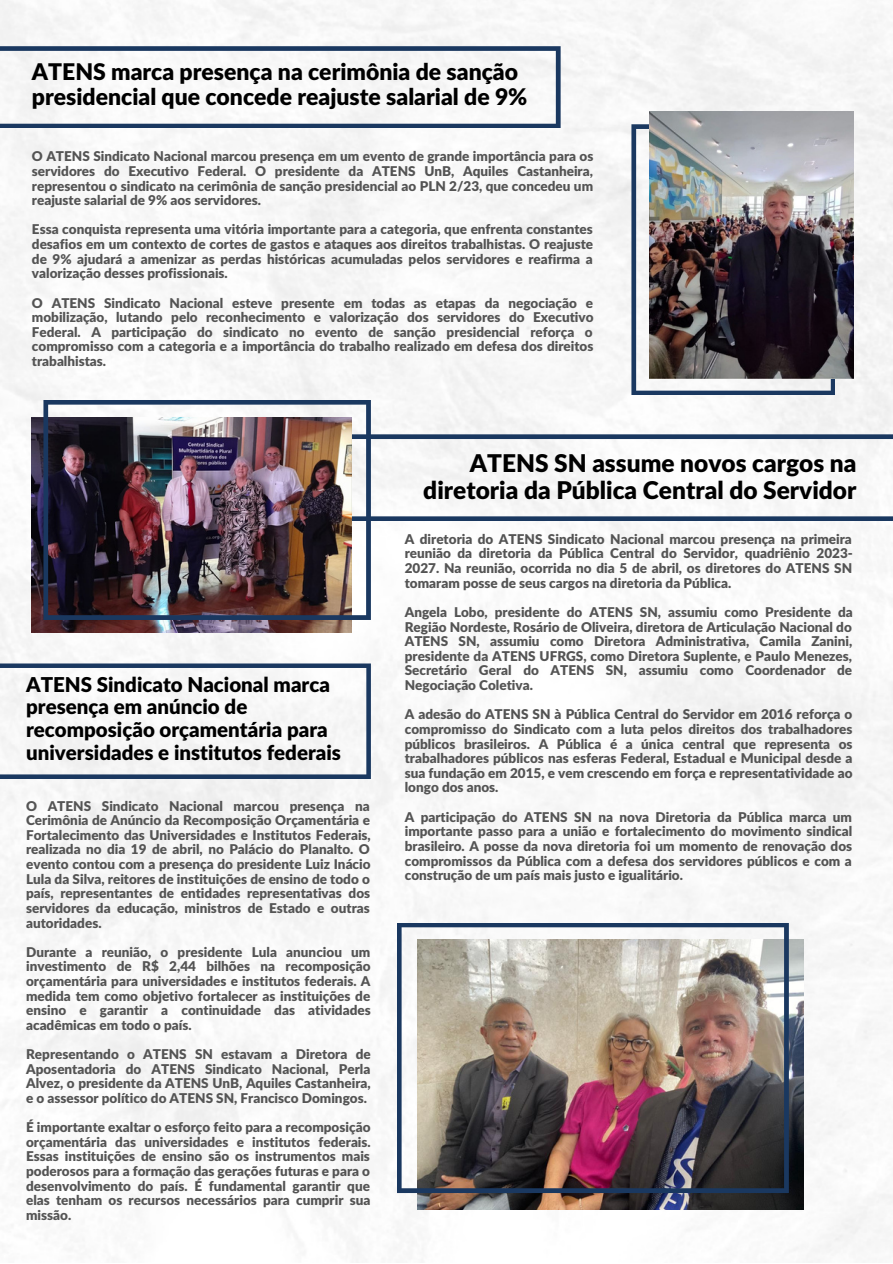
<style>
.page{position:relative;width:893px;height:1264px;background:#fff}
.page>*{position:absolute;margin:0;border:0;box-sizing:border-box;transform-origin:0 0}
.t1{font:900 24.45px/27px "Lato Latin";color:#000;text-align:right}
.t2{font:900 22.95px/24.8px "Lato Latin";color:#000}
.t3{font:900 20.4px/22.5px "Lato Latin";color:#000}
.t4{font:900 13.5px/14.5px "Lato Latin";color:#545454;text-align:justify}
</style>
<div class="page">
<img style="left:0;top:0;width:892px;height:1262px">
<svg style="left:371px;top:434px;width:521px;height:87px"></svg>
<svg style="left:631px;top:124px;width:204px;height:271px;fill:#f4f4f4"></svg>
<img style="left:417px;top:939px;width:386px;height:270px">
<svg style="left:0;top:663px;width:371px;height:115px"></svg>
<svg style="left:0;top:46px;width:560px;height:82px"></svg>
<img style="left:649px;top:112px;width:204px;height:266px">
<img style="left:32px;top:418px;width:319px;height:214px">
<img style="left:43px;top:400px;width:328px;height:219px">
<img style="left:397px;top:922px;width:391px;height:270px">
<p class="t2" style="left:32px;top:61px;width:497px">ATENS marca presença na cerimônia de sanção presidencial que concede reajuste salarial de 9%</p>
<p class="t4" style="left:32px;top:150px;width:563px">O ATENS Sindicato Nacional marcou presença em um evento de grande importância para os servidores do Executivo Federal. O presidente da ATENS UnB, Aquiles Castanheira, representou o sindicato na cerimônia de sanção presidencial ao PLN 2/23, que concedeu um reajuste salarial de 9% aos servidores.</p>
<p class="t4" style="left:32px;top:223px;width:562px">Essa conquista representa uma vitória importante para a categoria, que enfrenta constantes desafios em um contexto de cortes de gastos e ataques aos direitos trabalhistas. O reajuste de 9% ajudará a amenizar as perdas históricas acumuladas pelos servidores e reafirma a valorização desses profissionais.</p>
<p class="t4" style="left:32px;top:296px;width:563px">O ATENS Sindicato Nacional esteve presente em todas as etapas da negociação e mobilização, lutando pelo reconhecimento e valorização dos servidores do Executivo Federal. A participação do sindicato no evento de sanção presidencial reforça o compromisso com a categoria e a importância do trabalho realizado em defesa dos direitos trabalhistas.</p>
<p class="t3" style="left:26px;top:674px;width:316px">ATENS Sindicato Nacional marca presença em anúncio de recomposição orçamentária para universidades e institutos federais</p>
<p class="t4" style="left:26px;top:799px;width:346px">O ATENS Sindicato Nacional marcou presença na Cerimônia de Anúncio da Recomposição Orçamentária e Fortalecimento das Universidades e Institutos Federais, realizada no dia 19 de abril, no Palácio do Planalto. O evento contou com a presença do presidente Luiz Inácio Lula da Silva, reitores de instituições de ensino de todo o país, representantes de entidades representativas dos servidores da educação, ministros de Estado e outras autoridades.</p>
<p class="t4" style="left:26px;top:945px;width:346px">Durante a reunião, o presidente Lula anunciou um investimento de R$ 2,44 bilhões na recomposição orçamentária para universidades e institutos federais. A medida tem como objetivo fortalecer as instituições de ensino e garantir a continuidade das atividades acadêmicas em todo o país.</p>
<p class="t4" style="left:26px;top:1047px;width:346px">Representando o ATENS SN estavam a Diretora de Aposentadoria do ATENS Sindicato Nacional, Perla Alvez, o presidente da ATENS UnB, Aquiles Castanheira, e o assessor político do ATENS SN, Francisco Domingos.</p>
<p class="t4" style="left:26px;top:1120px;width:346px">É importante exaltar o esforço feito para a recomposição orçamentária das universidades e institutos federais.<br>Essas instituições de ensino são os instrumentos mais poderosos para a formação das gerações futuras e para o desenvolvimento do país. É fundamental garantir que elas tenham os recursos necessários para cumprir sua missão.</p>
<p class="t1" style="left:423px;top:451px;width:434px">ATENS SN assume novos cargos na diretoria da Pública Central do Servidor</p>
<p class="t4" style="left:405px;top:532px;width:449px">A diretoria do ATENS Sindicato Nacional marcou presença na primeira reunião da diretoria da Pública Central do Servidor, quadriênio 2023- 2027. Na reunião, ocorrida no dia 5 de abril, os diretores do ATENS SN tomaram posse de seus cargos na diretoria da Pública.</p>
<p class="t4" style="left:405px;top:605px;width:449px">Angela Lobo, presidente do ATENS SN, assumiu como Presidente da Região Nordeste, Rosário de Oliveira, diretora de Articulação Nacional do ATENS SN, assumiu como Diretora Administrativa, Camila Zanini, presidente da ATENS UFRGS, como Diretora Suplente, e Paulo Menezes, Secretário Geral do ATENS SN, assumiu como Coordenador de Negociação Coletiva.</p>
<p class="t4" style="left:405px;top:708px;width:449px">A adesão do ATENS SN à Pública Central do Servidor em 2016 reforça o compromisso do Sindicato com a luta pelos direitos dos trabalhadores públicos brasileiros. A Pública é a única central que representa os trabalhadores públicos nas esferas Federal, Estadual e Municipal desde a sua fundação em 2015, e vem crescendo em força e representatividade ao longo dos anos.</p>
<p class="t4" style="left:405px;top:810px;width:449px">A participação do ATENS SN na nova Diretoria da Pública marca um importante passo para a união e fortalecimento do movimento sindical brasileiro. A posse da nova diretoria foi um momento de renovação dos compromissos da Pública com a defesa dos servidores públicos e com a construção de um país mais justo e igualitário.</p>
</div>
